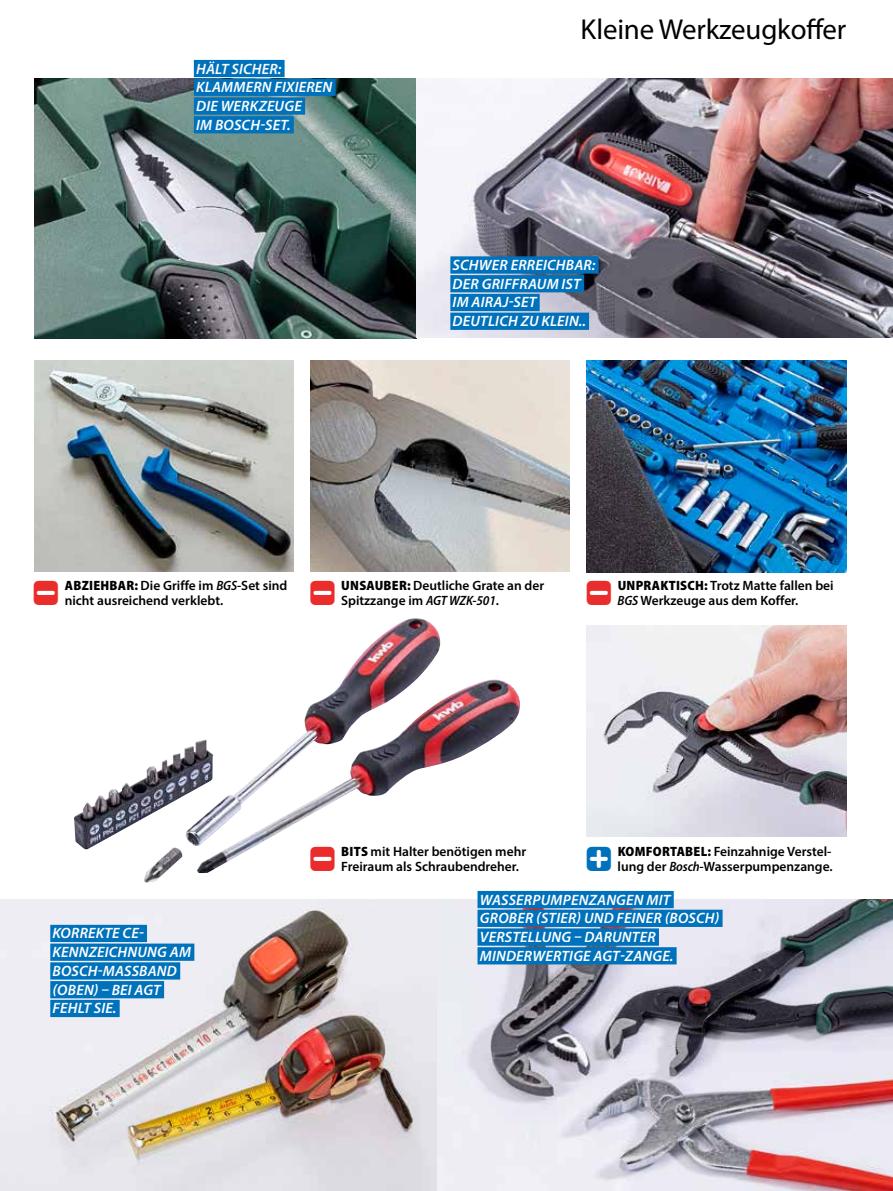
<style>
.page{position:relative;width:893px;height:1191px;background:#fff}
.page>*{position:absolute;margin:0;border:0;box-sizing:border-box;transform-origin:0 0}
.t1{font:28.8px "Myriad Pro";letter-spacing:-.005em;color:#000}
.t2{font:italic 600 15px/18.8px "Myriad Pro";letter-spacing:.015em;color:#fff}
.t3{font:600 13.5px/15px "Myriad Pro";color:#000}
.s1{font-weight:900;font-stretch:semi-condensed}
.s2{font-style:italic;font-stretch:semi-condensed}
</style>
<div class="page">
<img style="left:34px;top:79px;width:383px;height:259px">
<img style="left:0;top:899px;width:893px;height:292px">
<img style="left:417px;top:79px;width:476px;height:259px">
<img style="left:587px;top:626px;width:259px;height:210px">
<img style="left:310px;top:360px;width:260px;height:211px">
<img style="left:587px;top:360px;width:259px;height:213px">
<img style="left:74px;top:618px;width:446px;height:264px">
<img style="left:34px;top:360px;width:259px;height:211px">
<div style="left:50px;top:924px;width:97px;height:18px;background:#0072bc"></div>
<div style="left:50px;top:943px;width:144px;height:17px;background:#0072bc"></div>
<div style="left:50px;top:962px;width:130px;height:17px;background:#0072bc"></div>
<div style="left:50px;top:981px;width:114px;height:17px;background:#0072bc"></div>
<div style="left:50px;top:999px;width:70px;height:18px;background:#0072bc"></div>
<div style="left:194px;top:60px;width:91px;height:17px;background:#0072bc"></div>
<div style="left:194px;top:79px;width:142px;height:17px;background:#0072bc"></div>
<div style="left:194px;top:97px;width:111px;height:18px;background:#0072bc"></div>
<div style="left:194px;top:116px;width:100px;height:17px;background:#0072bc"></div>
<div style="left:450px;top:256px;width:149px;height:18px;background:#0072bc"></div>
<div style="left:450px;top:275px;width:134px;height:17px;background:#0072bc"></div>
<div style="left:450px;top:294px;width:90px;height:17px;background:#0072bc"></div>
<div style="left:450px;top:313px;width:139px;height:17px;background:#0072bc"></div>
<div style="left:477px;top:891px;width:197px;height:17px;background:#0072bc"></div>
<div style="left:477px;top:909px;width:246px;height:18px;background:#0072bc"></div>
<div style="left:477px;top:928px;width:182px;height:17px;background:#0072bc"></div>
<div style="left:477px;top:947px;width:200px;height:17px;background:#0072bc"></div>
<svg style="left:310px;top:847px;width:25px;height:24px"></svg>
<p class="t2" style="left:196px;top:59px;width:138px">HÄLT SICHER:<br>KLAMMERN FIXIEREN<br>DIE WERKZEUGE<br>IM BOSCH-SET.</p>
<h1 class="t1" style="left:581px;top:11px;width:267px">Kleine Werkzeugkoffer</h1>
<p class="t2" style="left:453px;top:255px;width:144px">SCHWER ERREICHBAR:<br>DER GRIFFRAUM IST<br>IM AIRAJ-SET<br>DEUTLICH ZU KLEIN..</p>
<p class="t3" style="left:65px;top:577px;width:224px"><span class="s1">ABZIEHBAR:</span> Die Griffe im <span class="s2">BGS</span>-Set sind nicht ausreichend verklebt.</p>
<p class="t3" style="left:341px;top:577px;width:205px"><span class="s1">UNSAUBER:</span> Deutliche Grate an der<br>Spitzzange im <span class="s2">AGT WZK-501</span>.</p>
<p class="t3" style="left:617px;top:577px;width:218px"><span class="s1">UNPRAKTISCH:</span> Trotz Matte fallen bei<br><span class="s2">BGS</span> Werkzeuge aus dem Koffer.</p>
<p class="t2" style="left:53px;top:923px;width:140px">KORREKTE CE-<br>KENNZEICHNUNG AM<br>BOSCH-MASSBAND (OBEN) – BEI AGT<br>FEHLT SIE.</p>
<p class="t3" style="left:341px;top:843px;width:187px"><span class="s1">BITS</span> mit Halter benötigen mehr<br>Freiraum als Schraubendreher.</p>
<p class="t3" style="left:617px;top:843px;width:217px"><span class="s1">KOMFORTABEL:</span> Feinzahnige Verstel&shy;lung der <span class="s2">Bosch</span>-Wasserpumpenzange.</p>
<p class="t2" style="left:480px;top:889px;width:241px">WASSERPUMPENZANGEN MIT<br>GROBER (STIER) UND FEINER (BOSCH)<br>VERSTELLUNG – DARUNTER<br>MINDERWERTIGE AGT-ZANGE.</p>
</div>
